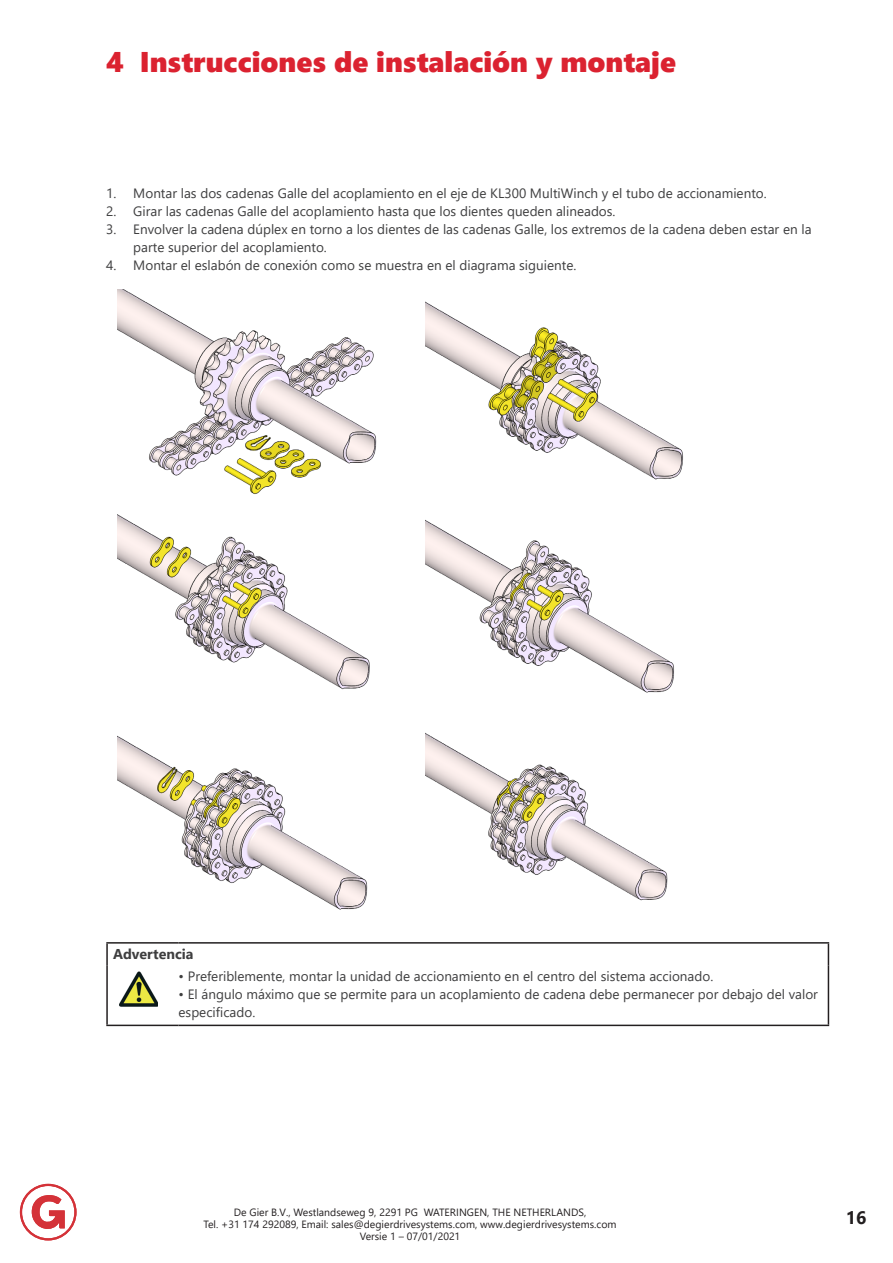
<style>
.page{position:relative;width:893px;height:1263px;background:#fff}
.page>*{position:absolute;margin:0;border:0;box-sizing:border-box;transform-origin:0 0}
.Kop{font:28.5px "Segoe UI Black";color:#db2230}
.t1{font:700 18px "Segoe UI";color:#231f20}
.Standaard{font:700 14.25px "Segoe UI";color:#3e3e3f}
.Standaard-2{font:13.5px/18px "Segoe UI";color:#3e3e3f}
.t2{font:10.5px/12px "Segoe UI";color:#231f20;text-align:center}
</style>
<div class="page">
<svg style="left:20px;top:1184px;width:57px;height:56px"></svg>
<hr style="left:106px;top:942px;width:73px;height:2px;background:#231f20">
<hr style="left:106px;top:944px;width:2px;height:21px;background:#231f20">
<hr style="left:179px;top:942px;width:650px;height:2px;background:#231f20">
<svg style="left:828px;top:944px;width:1px;height:21px"></svg>
<hr style="left:106px;top:965px;width:2px;height:60px;background:#231f20">
<hr style="left:828px;top:965px;width:1px;height:60px;background:#231f20">
<hr style="left:106px;top:1025px;width:73px;height:1px;background:#231f20">
<hr style="left:179px;top:1025px;width:650px;height:1px;background:#231f20">
<img style="left:119px;top:971px;width:39px;height:36px">
<img style="left:118px;top:290px;width:259px;height:620px">
<img style="left:425px;top:301px;width:258px;height:600px">
<p class="Kop" style="left:106px;top:41px;width:571px">4 Instrucciones de instalación y montaje</p>
<p class="Standaard-2" style="left:106px;top:183px;width:662px">1. Montar las dos cadenas Galle del acoplamiento en el eje de KL300 MultiWinch y el tubo de accionamiento.</p>
<p class="Standaard-2" style="left:106px;top:201px;width:511px">2. Girar las cadenas Galle del acoplamiento hasta que los dientes queden alineados.</p>
<p class="Standaard-2" style="left:133px;top:219px;width:680px;text-indent:-27px">3. Envolver la cadena dúplex en torno a los dientes de las cadenas Galle, los extremos de la cadena deben estar en la parte superior del acoplamiento.</p>
<p class="Standaard-2" style="left:106px;top:255px;width:472px">4. Montar el eslabón de conexión como se muestra en el diagrama siguiente.</p>
<p class="Standaard" style="left:113px;top:941px;width:82px">Advertencia</p>
<p class="Standaard-2" style="left:179px;top:966px;width:536px">• Preferiblemente, montar la unidad de accionamiento en el centro del sistema accionado.</p>
<p class="Standaard-2" style="left:179px;top:984px;width:641px">• El ángulo máximo que se permite para un acoplamiento de cadena debe permanecer por debajo del valor especificado.</p>
<p class="t2" style="left:204px;top:1206px;width:415px">De Gier B.V., Westlandseweg 9, 2291 PG WATERINGEN, THE NETHERLANDS,<br>Tel. +31 174 292089, Email: sales@degierdrivesystems.com, www.degierdrivesystems.com<br>Versie 1 – 07/01/2021</p>
<h2 class="t1" style="left:846px;top:1201px;width:22px">16</h2>
</div>
